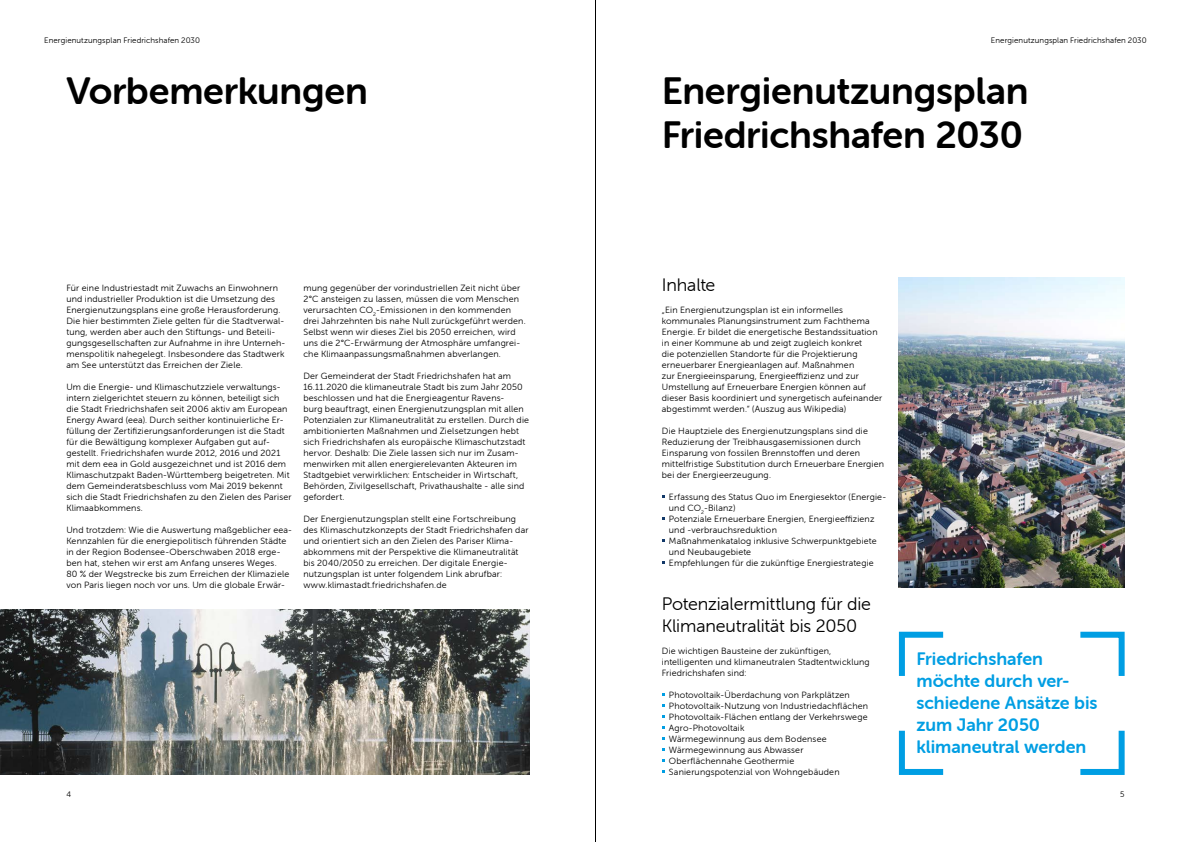
<style>
.page{position:relative;width:1191px;height:842px;background:#fff}
.page>*{position:absolute;margin:0;border:0;box-sizing:border-box;transform-origin:0 0}
.FRH_Kernbotschaft_38{font:38px "Museo Sans Rounded 700";letter-spacing:-.005em;color:#000}
.FRH_Zitat{font:18px/22px "Museo Sans Rounded 700";color:#009ee3}
.FRH_Subheadline_18_2{font:18px "Museo Sans Rounded 300";letter-spacing:-.01em;color:#000}
.FRH_Copytext_9_11{font:9px/11px "Museo Sans Rounded 300";letter-spacing:.02em;color:#000}
.t1{font:8px "Museo Sans Rounded 300";letter-spacing:.01em;color:#000}
</style>
<div class="page">
<hr style="left:595px;top:0;width:1px;height:842px;background:#000">
<svg style="left:898px;top:631px;width:46px;height:45px"></svg>
<svg style="left:898px;top:730px;width:46px;height:45px"></svg>
<svg style="left:1080px;top:730px;width:45px;height:45px"></svg>
<svg style="left:1080px;top:631px;width:45px;height:45px"></svg>
<img style="left:899px;top:278px;width:225px;height:310px">
<img style="left:0;top:610px;width:529px;height:165px">
<p class="t1" style="left:44px;top:35px;width:157px">Energienutzungsplan Friedrichshafen 2030</p>
<p class="t1" style="left:991px;top:35px;width:157px">Energienutzungsplan Friedrichshafen 2030</p>
<h1 class="FRH_Kernbotschaft_38" style="left:662px;top:70px;width:368px">Energienutzungsplan</h1>
<h1 class="FRH_Kernbotschaft_38" style="left:662px;top:114px;width:363px">Friedrichshafen 2030</h1>
<h1 class="FRH_Kernbotschaft_38" style="left:66px;top:70px;width:303px">Vorbemerkungen</h1>
<p class="FRH_Copytext_9_11" style="left:66px;top:282px;width:220px">Für eine Industriestadt mit Zuwachs an Einwohnern und industrieller Produktion ist die Umsetzung des Energienutzungsplans eine große Herausforderung.<br>Die hier bestimmten Ziele gelten für die Stadtverwal&shy;tung, werden aber auch den Stiftungs- und Beteili&shy;gungsgesellschaften zur Aufnahme in ihre Unterneh&shy;menspolitik nahegelegt. Insbesondere das Stadtwerk am See unterstützt das Erreichen der Ziele.</p>
<p class="FRH_Copytext_9_11" style="left:66px;top:381px;width:227px">Um die Energie- und Klimaschutzziele verwaltungs&shy;intern zielgerichtet steuern zu können, beteiligt sich die Stadt Friedrichshafen seit 2006 aktiv am European Energy Award (eea). Durch seither kontinuierliche Er&shy;füllung der Zertifizierungsanforderungen ist die Stadt für die Bewältigung komplexer Aufgaben gut auf&shy;gestellt. Friedrichshafen wurde 2012, 2016 und 2021 mit dem eea in Gold ausgezeichnet und ist 2016 dem Klimaschutzpakt Baden-Württemberg beigetreten. Mit dem Gemeinderatsbeschluss vom Mai 2019 bekennt sich die Stadt Friedrichshafen zu den Zielen des Pariser Klimaabkommens.</p>
<p class="FRH_Copytext_9_11" style="left:66px;top:524px;width:227px">Und trotzdem: Wie die Auswertung maßgeblicher eea-Kennzahlen für die energiepolitisch führenden Städte in der Region Bodensee-Oberschwaben 2018 erge&shy;ben hat, stehen wir erst am Anfang unseres Weges.<br>80 % der Wegstrecke bis zum Erreichen der Klimaziele von Paris liegen noch vor uns. Um die globale Erwär-</p>
<p class="FRH_Copytext_9_11" style="left:303px;top:282px;width:224px">mung gegenüber der vorindustriellen Zeit nicht über 2°C ansteigen zu lassen, müssen die vom Menschen verursachten CO<sub>2</sub>-Emissionen in den kommenden drei Jahrzehnten bis nahe Null zurückgeführt werden.<br>Selbst wenn wir dieses Ziel bis 2050 erreichen, wird uns die 2°C-Erwärmung der Atmosphäre umfangrei&shy;che Klimaanpassungsmaßnahmen abverlangen.</p>
<p class="FRH_Copytext_9_11" style="left:303px;top:370px;width:227px">Der Gemeinderat der Stadt Friedrichshafen hat am 16.11.2020 die klimaneutrale Stadt bis zum Jahr 2050 beschlossen und hat die Energieagentur Ravens-<br>burg beauftragt, einen Energienutzungsplan mit allen Potenzialen zur Klimaneutralität zu erstellen. Durch die ambitionierten Maßnahmen und Zielsetzungen hebt sich Friedrichshafen als europäische Klimaschutzstadt hervor. Deshalb: Die Ziele lassen sich nur im Zusam&shy;menwirken mit allen energierelevanten Akteuren im Stadtgebiet verwirklichen: Entscheider in Wirtschaft, Behörden, Zivilgesellschaft, Privathaushalte - alle sind gefordert.</p>
<p class="FRH_Copytext_9_11" style="left:303px;top:513px;width:226px">Der Energienutzungsplan stellt eine Fortschreibung des Klimaschutzkonzepts der Stadt Friedrichshafen dar und orientiert sich an den Zielen des Pariser Klima&shy;abkommens mit der Perspektive die Klimaneutralität bis 2040/2050 zu erreichen. Der digitale Energie&shy;nutzungsplan ist unter folgendem Link abrufbar:</p>
<p class="FRH_Copytext_9_11" style="left:303px;top:579px;width:145px">www.klimastadt.friedrichshafen.de</p>
<h2 class="FRH_Subheadline_18_2" style="left:662px;top:275px;width:55px">Inhalte</h2>
<p class="FRH_Copytext_9_11" style="left:662px;top:304px;width:222px">„Ein Energienutzungsplan ist ein informelles kommunales Planungsinstrument zum Fachthema Energie. Er bildet die energetische Bestandssituation in einer Kommune ab und zeigt zugleich konkret<br>die potenziellen Standorte für die Projektierung erneuerbarer Energieanlagen auf. Maßnahmen<br>zur Energieeinsparung, Energieeffizienz und zur Umstellung auf Erneuerbare Energien können auf dieser Basis koordiniert und synergetisch aufeinander abgestimmt werden.“ (Auszug aus Wikipedia)</p>
<p class="FRH_Copytext_9_11" style="left:662px;top:425px;width:224px">Die Hauptziele des Energienutzungsplans sind die Reduzierung der Treibhausgasemissionen durch Einsparung von fossilen Brennstoffen und deren mittelfristige Substitution durch Erneuerbare Energien bei der Energieerzeugung.</p>
<p class="FRH_Copytext_9_11" style="left:669px;top:491px;width:219px">Erfassung des Status Quo im Energiesektor (Energie&shy;und CO<sub>2</sub>-Bilanz)</p>
<p class="FRH_Copytext_9_11" style="left:669px;top:513px;width:207px">Potenziale Erneuerbare Energien, Energieeffizienz und -verbrauchsreduktion</p>
<p class="FRH_Copytext_9_11" style="left:669px;top:535px;width:209px">Maßnahmenkatalog inklusive Schwerpunktgebiete und Neubaugebiete</p>
<p class="FRH_Copytext_9_11" style="left:669px;top:557px;width:206px">Empfehlungen für die zukünftige Energiestrategie</p>
<h2 class="FRH_Subheadline_18_2" style="left:662px;top:594px;width:211px">Potenzialermittlung für die</h2>
<h2 class="FRH_Subheadline_18_2" style="left:662px;top:616px;width:197px">Klimaneutralität bis 2050</h2>
<p class="FRH_Copytext_9_11" style="left:662px;top:645px;width:209px">Die wichtigen Bausteine der zukünftigen, intelligenten und klimaneutralen Stadtentwicklung<br>Friedrichshafen sind:</p>
<p class="FRH_Copytext_9_11" style="left:669px;top:689px;width:182px">Photovoltaik-Überdachung von Parkplätzen</p>
<p class="FRH_Copytext_9_11" style="left:669px;top:700px;width:201px">Photovoltaik-Nutzung von Industriedachflächen</p>
<p class="FRH_Copytext_9_11" style="left:669px;top:711px;width:200px">Photovoltaik-Flächen entlang der Verkehrswege</p>
<p class="FRH_Copytext_9_11" style="left:669px;top:722px;width:77px">Agro-Photovoltaik</p>
<p class="FRH_Copytext_9_11" style="left:669px;top:733px;width:159px">Wärmegewinnung aus dem Bodensee</p>
<p class="FRH_Copytext_9_11" style="left:669px;top:744px;width:136px">Wärmegewinnung aus Abwasser</p>
<p class="FRH_Copytext_9_11" style="left:669px;top:755px;width:127px">Oberflächennahe Geothermie</p>
<p class="FRH_Copytext_9_11" style="left:669px;top:766px;width:172px">Sanierungspotenzial von Wohngebäuden</p>
<p class="FRH_Zitat" style="left:916px;top:648px;width:182px">Friedrichshafen möchte durch ver&shy;schiedene Ansätze bis zum Jahr 2050 klimaneutral werden</p>
<p class="t1" style="left:66px;top:790px;width:6px">4</p>
<p class="t1" style="left:1120px;top:790px;width:6px">5</p>
</div>
